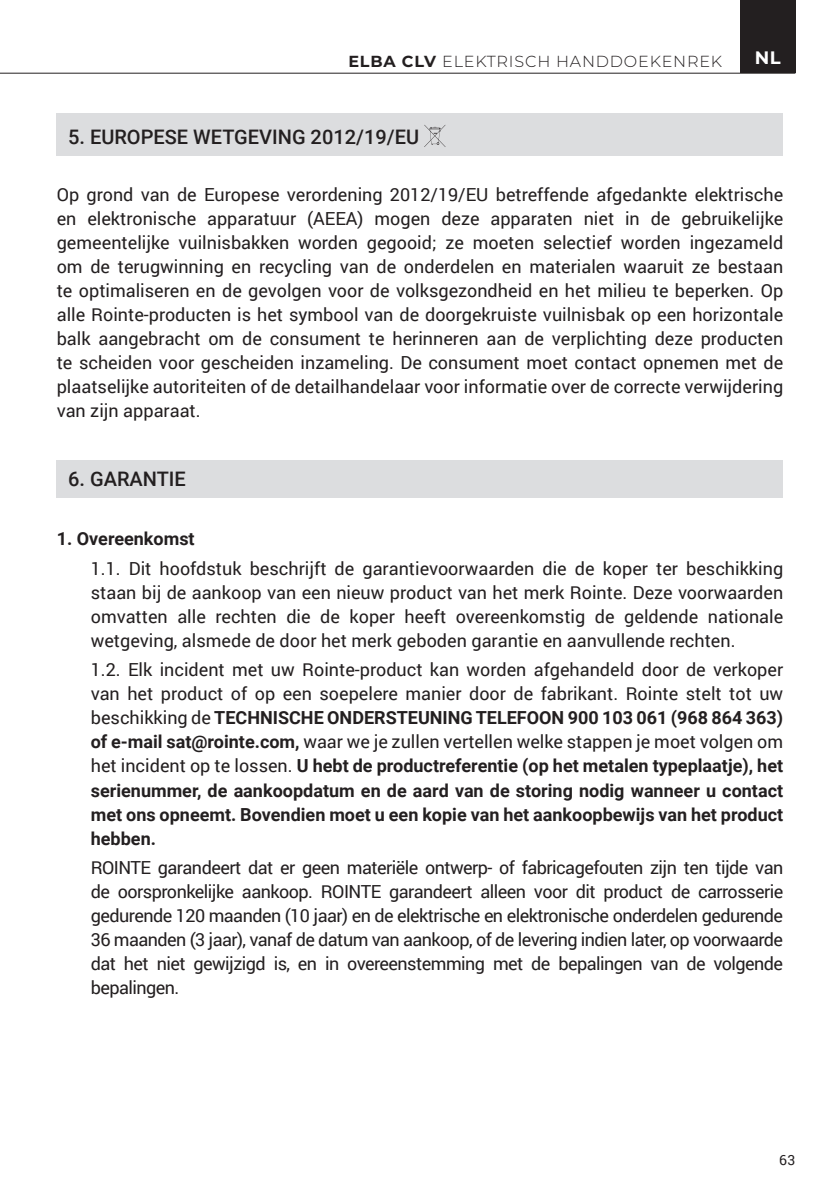
<style>
.page{position:relative;width:840px;height:1191px;background:#fff}
.page>*{position:absolute;margin:0;border:0;box-sizing:border-box;transform-origin:0 0}
.t1{font:500 20px "Roboto";color:#231f20}
.t2{font:18px/24px "Roboto";color:#231f20;text-align:justify}
.t3{font:700 18px/24px "Roboto";color:#231f20;text-align:justify}
.t4{font:700 18px "Montserrat";color:#fff}
.t5{font:300 16px "Montserrat";letter-spacing:.05em;color:#231f20}
.t6{font:14px "Roboto";color:#231f20}
.s1{font-weight:700}
.s2{font-weight:400}
</style>
<div class="page">
<hr style="left:0;top:73px;width:795px;height:1px;background:#231f20">
<div style="left:739px;top:0;width:56px;height:73px;background:#231f20"></div>
<div style="left:57px;top:113px;width:725px;height:43px;background:#dcdddf"></div>
<svg style="left:424px;top:125px;width:21px;height:22px"></svg>
<div style="left:57px;top:460px;width:725px;height:38px;background:#dcdddf"></div>
<p class="t5" style="left:348px;top:50px;width:375px"><span class="s1">ELBA CLV</span> ELEKTRISCH HANDDOEKENREK</p>
<p class="t4" style="left:754px;top:45px;width:27px">NL</p>
<p class="t1" style="left:68px;top:123px;width:352px">5. EUROPESE WETGEVING 2012/19/EU</p>
<p class="t2" style="left:57px;top:181px;width:727px">Op grond van de Europese verordening 2012/19/EU betreffende afgedankte elektrische en elektronische apparatuur (AEEA) mogen deze apparaten niet in de gebruikelijke gemeentelijke vuilnisbakken worden gegooid; ze moeten selectief worden ingezameld om de terugwinning en recycling van de onderdelen en materialen waaruit ze bestaan te optimaliseren en de gevolgen voor de volksgezondheid en het milieu te beperken. Op alle Rointe-producten is het symbool van de doorgekruiste vuilnisbak op een horizontale balk aangebracht om de consument te herinneren aan de verplichting deze producten te scheiden voor gescheiden inzameling. De consument moet contact opnemen met de plaatselijke autoriteiten of de detailhandelaar voor informatie over de correcte verwijdering van zijn apparaat.</p>
<p class="t1" style="left:68px;top:465px;width:119px">6. GARANTIE</p>
<p class="t3" style="left:57px;top:526px;width:139px">1. Overeenkomst</p>
<p class="t2" style="left:91px;top:556px;width:693px">1.1. Dit hoofdstuk beschrijft de garantievoorwaarden die de koper ter beschikking staan bij de aankoop van een nieuw product van het merk Rointe. Deze voorwaarden omvatten alle rechten die de koper heeft overeenkomstig de geldende nationale wetgeving, alsmede de door het merk geboden garantie en aanvullende rechten.</p>
<p class="t3" style="left:91px;top:657px;width:693px"><span class="s2">1.2. Elk incident met uw Rointe-product kan worden afgehandeld door de verkoper van het product of op een soepelere manier door de fabrikant. Rointe stelt tot uw beschikking de</span> TECHNISCHE ONDERSTEUNING TELEFOON 900 103 061 (968 864 363) of e-mail sat@rointe.com, <span class="s2">waar we je zullen vertellen welke stappen je moet volgen om het incident op te lossen.</span> U hebt de productreferentie (op het metalen typeplaatje), het serienummer, de aankoopdatum en de aard van de storing nodig wanneer u contact met ons opneemt. Bovendien moet u een kopie van het aankoopbewijs van het product hebben.</p>
<p class="t2" style="left:91px;top:855px;width:693px">ROINTE garandeert dat er geen materiële ontwerp- of fabricagefouten zijn ten tijde van de oorspronkelijke aankoop. ROINTE garandeert alleen voor dit product de carrosserie gedurende 120 maanden (10 jaar) en de elektrische en elektronische onderdelen gedurende 36 maanden (3 jaar), vanaf de datum van aankoop, of de levering indien later, op voorwaarde dat het niet gewijzigd is, en in overeenstemming met de bepalingen van de volgende bepalingen.</p>
<p class="t6" style="left:778px;top:1150px;width:18px">63</p>
</div>
